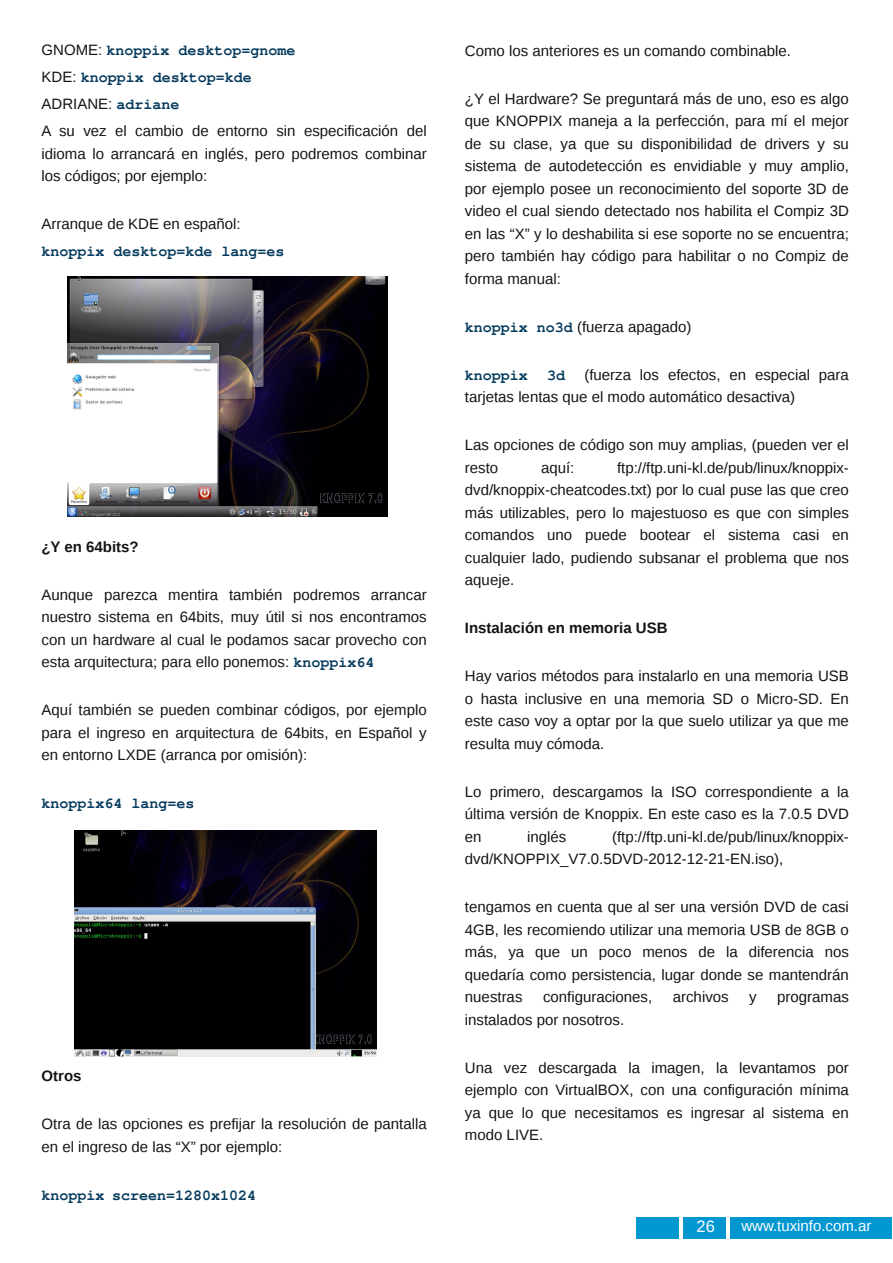
<style>
.page{position:relative;width:893px;height:1263px;background:#fff}
.page>*{position:absolute;margin:0;border:0;box-sizing:border-box;transform-origin:0 0}
.t1{font:16.5px "Liberation Sans";color:#fff}
.t2{font:15px/22.5px "Liberation Sans";color:#161412;text-align:justify}
.t3{font:700 15px/27px "Free Mono";color:#053a5c}
.t4{font:700 15px "Liberation Sans";color:#161412}
.t5{font:15px "Liberation Sans";color:#fff}
.s1{font-family:"Liberation Sans";font-weight:400;color:#161412}
.s2{font-family:"Free Mono";font-weight:700;color:#053a5c}
</style>
<div class="page">
<div style="left:636px;top:1218px;width:256px;height:21px;background:#0097d1"></div>
<hr style="left:679px;top:1215px;width:4px;height:40px;background:#fff">
<hr style="left:726px;top:1209px;width:4px;height:40px;background:#fff">
<img style="left:67px;top:277px;width:320px;height:240px">
<img style="left:74px;top:830px;width:302px;height:226px">
<p class="t3" style="left:41px;top:37px;width:255px"><span class="s1">GNOME:</span> knoppix desktop=gnome<br><span class="s1">KDE:</span> knoppix desktop=kde</p>
<p class="t2" style="left:41px;top:90px;width:387px;line-height:27px">ADRIANE: <span class="s2">adriane<br></span>A su vez el cambio de entorno sin especificación del</p>
<p class="t2" style="left:41px;top:142px;width:387px">idioma lo arrancará en inglés, pero podremos combinar los códigos; por ejemplo:</p>
<p class="t2" style="left:41px;top:213px;width:201px">Arranque de KDE en español:</p>
<p class="t3" style="left:41px;top:238px;width:244px">knoppix desktop=kde lang=es</p>
<p class="t4" style="left:41px;top:538px;width:99px">¿Y en 64bits?</p>
<p class="t2" style="left:41px;top:583px;width:387px">Aunque parezca mentira también podremos arrancar nuestro sistema en 64bits, muy útil si nos encontramos con un hardware al cual le podamos sacar provecho con esta arquitectura; para ello ponemos: <span class="s2">knoppix64</span></p>
<p class="t2" style="left:41px;top:699px;width:387px">Aquí también se pueden combinar códigos, por ejemplo para el ingreso en arquitectura de 64bits, en Español y en entorno LXDE (arranca por omisión):</p>
<p class="t3" style="left:41px;top:790px;width:154px">knoppix64 lang=es</p>
<p class="t4" style="left:41px;top:1067px;width:42px">Otros</p>
<p class="t2" style="left:41px;top:1113px;width:387px">Otra de las opciones es prefijar la resolución de pantalla en el ingreso de las “X” por ejemplo:</p>
<p class="t3" style="left:41px;top:1182px;width:216px">knoppix screen=1280x1024</p>
<p class="t2" style="left:465px;top:39px;width:327px">Como los anteriores es un comando combinable.</p>
<p class="t2" style="left:465px;top:87px;width:385px">¿Y el Hardware? Se preguntará más de uno, eso es algo que KNOPPIX maneja a la perfección, para mí el mejor de su clase, ya que su disponibilidad de drivers y su sistema de autodetección es envidiable y muy amplio, por ejemplo posee un reconocimiento del soporte 3D de video el cual siendo detectado nos habilita el Compiz 3D en las “X” y lo deshabilita si ese soporte no se encuentra; pero también hay código para habilitar o no Compiz de forma manual:</p>
<p class="t2" style="left:465px;top:315px;width:228px"><span class="s2">knoppix no3d</span> (fuerza apagado)</p>
<p class="t3" style="left:465px;top:362px;width:64px">knoppix</p>
<p class="t3" style="left:547px;top:362px;width:19px">3d</p>
<p class="t2" style="left:465px;top:363px;width:385px;text-indent:119px">(fuerza los efectos, en especial para tarjetas lentas que el modo automático desactiva)</p>
<p class="t2" style="left:465px;top:434px;width:385px">Las opciones de código son muy amplias, (pueden ver el resto</p>
<p class="t2" style="left:541px;top:456px;width:35px">aquí:</p>
<p class="t2" style="left:465px;top:456px;width:385px;text-indent:152px">ftp://ftp.uni-kl.de/pub/linux/knoppix&shy;dvd/knoppix-cheatcodes.txt) por lo cual puse las que creo más utilizables, pero lo majestuoso es que con simples comandos uno puede bootear el sistema casi en cualquier lado, pudiendo subsanar el problema que nos aqueje.</p>
<p class="t4" style="left:465px;top:619px;width:204px">Instalación en memoria USB</p>
<p class="t2" style="left:465px;top:665px;width:385px">Hay varios métodos para instalarlo en una memoria USB o hasta inclusive en una memoria SD o Micro-SD. En este caso voy a optar por la que suelo utilizar ya que me resulta muy cómoda.</p>
<p class="t2" style="left:465px;top:780px;width:385px">Lo primero, descargamos la ISO correspondiente a la última versión de Knoppix. En este caso es la 7.0.5 DVD en</p>
<p class="t2" style="left:527px;top:825px;width:41px">inglés</p>
<p class="t2" style="left:465px;top:825px;width:385px;text-indent:147px">(ftp://ftp.uni-kl.de/pub/linux/knoppix&shy;dvd/KNOPPIX_V7.0.5DVD-2012-12-21-EN.iso),</p>
<p class="t2" style="left:465px;top:896px;width:385px">tengamos en cuenta que al ser una versión DVD de casi 4GB, les recomiendo utilizar una memoria USB de 8GB o más, ya que un poco menos de la diferencia nos quedaría como persistencia, lugar donde se mantendrán nuestras</p>
<p class="t2" style="left:543px;top:986px;width:111px">configuraciones,</p>
<p class="t2" style="left:673px;top:986px;width:57px">archivos</p>
<p class="t2" style="left:749px;top:986px;width:9px">y</p>
<p class="t2" style="left:777px;top:986px;width:73px">programas</p>
<p class="t2" style="left:465px;top:1008px;width:161px">instalados por nosotros.</p>
<p class="t2" style="left:465px;top:1056px;width:385px">Una vez descargada la imagen, la levantamos por ejemplo con VirtualBOX, con una configuración mínima ya que lo que necesitamos es ingresar al sistema en modo LIVE.</p>
<p class="t1" style="left:697px;top:1216px;width:20px">26</p>
<p class="t5" style="left:741px;top:1217px;width:132px">www.tuxinfo.com.ar</p>
</div>
